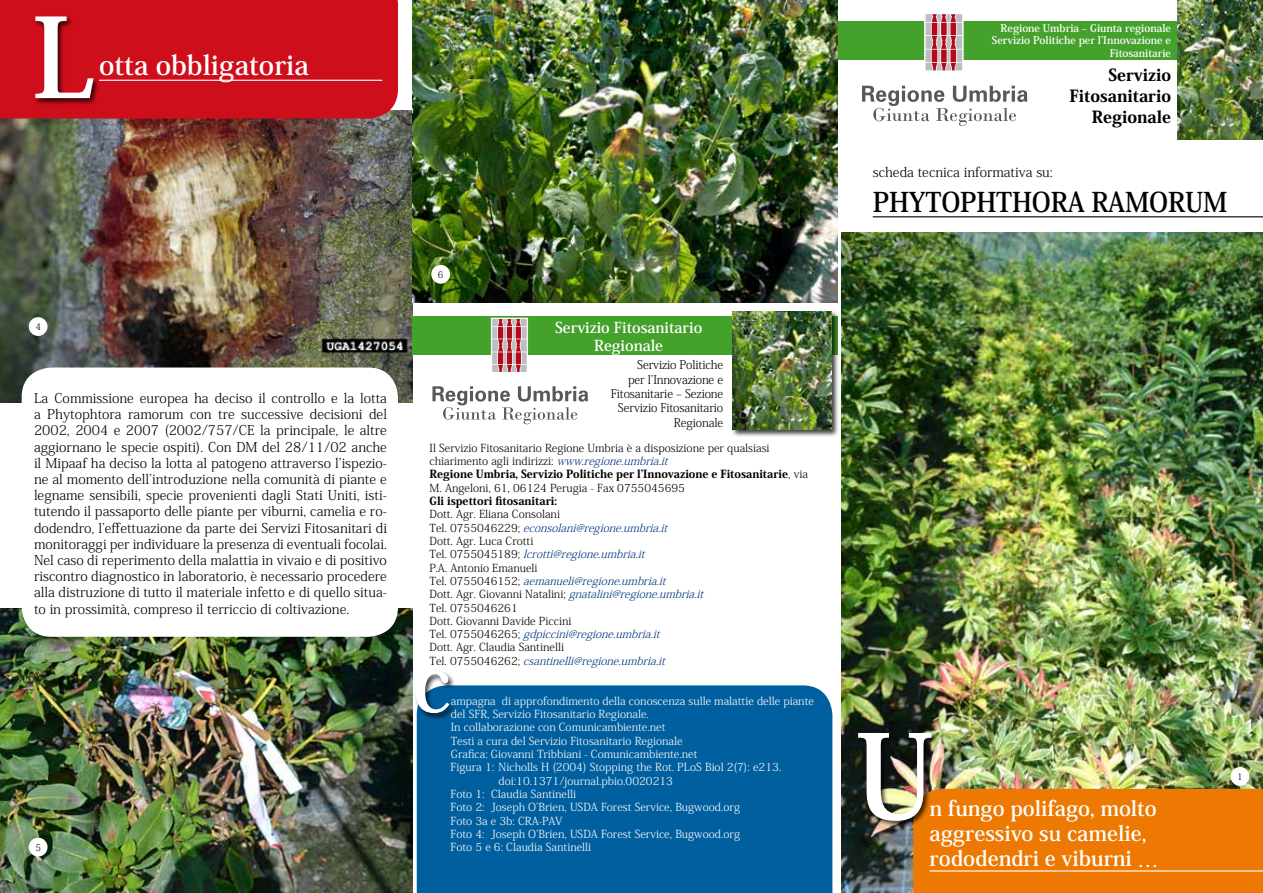
<style>
.page{position:relative;width:1263px;height:893px;background:#fff}
.page>*{position:absolute;margin:0;border:0;box-sizing:border-box;transform-origin:0 0}
.t1{font:700 115.5px "Koz Min Pro";color:#fff}
.t2{font:700 109.35px "Koz Min Pro";color:#fff}
.t3{font:700 79.5px "Koz Min Pro";color:#fff}
.t4{font:700 27px "Koz Min Pro";letter-spacing:-.01em;color:#000}
.t5{font:700 27px "Koz Min Pro";color:#fff}
.t6{font:700 21px/25.2px "Koz Min Pro";color:#fff}
.t7{font:800 16.5px/21px "Koz Min Pro";color:#000;text-align:right}
.t8{font:700 15px/18px "Koz Min Pro";color:#fff;text-align:center}
.t9{font:300 13.5px/16.2px "Koz Min Pro";color:#000;text-align:justify}
.t10{font:300 12px/14.4px "Koz Min Pro";letter-spacing:-.01em;color:#000;text-align:right}
.t11{font:300 11.1px/13.4px "Koz Min Pro";color:#000}
.t12{font:300 11.1px "Koz Min Pro";color:#fff}
.t13{font:800 11.1px "Koz Min Pro";color:#000}
.t14{font:700 10.5px/12.6px "Koz Min Pro";color:#fff;text-align:right}
.t15{font:300 9.15px "Koz Min Pro";color:#000}
.s1{font-style:italic;color:#003882}
.s2{font-weight:800}
</style>
<div class="page">
<img style="left:0;top:608px;width:412px;height:285px">
<img style="left:0;top:110px;width:412px;height:293px">
<img style="left:841px;top:233px;width:422px;height:660px">
<div style="left:838px;top:21px;width:411px;height:39px;background:#44a12b"></div>
<svg style="left:924px;top:14px;width:39px;height:57px"></svg>
<svg style="left:925px;top:14px;width:37px;height:56px;background:#c58991"></svg>
<svg style="left:862px;top:86px;width:165px;height:40px"></svg>
<div style="left:417px;top:685px;width:415px;height:208px;background:#005f9e"></div>
<img style="left:1178px;top:0;width:85px;height:140px">
<hr style="left:873px;top:216px;width:390px;height:1px;background:#000">
<div style="left:913px;top:789px;width:350px;height:104px;background:#ed7902"></div>
<hr style="left:929px;top:870px;width:334px;height:1px;background:#fff">
<div style="left:857px;top:731px;width:82px;height:97px;background:#000;opacity:.75"></div>
<img style="left:412px;top:0;width:426px;height:303px">
<div style="left:414px;top:670px;width:42px;height:51px;background:#000;opacity:.75"></div>
<div style="left:0;top:0;width:398px;height:119px;background:#cf0e1c"></div>
<hr style="left:99px;top:80px;width:283px;height:1px;background:#fff">
<div style="left:34px;top:15px;width:67px;height:91px;background:#000;opacity:.75"></div>
<div style="left:1230px;top:767px;width:19px;height:19px;background:#fff;border-radius:50%"></div>
<div style="left:22px;top:367px;width:376px;height:270px;background:#fff;border-radius:30px"></div>
<div style="left:412px;top:317px;width:426px;height:38px;background:#44a12b"></div>
<div style="left:491px;top:318px;width:37px;height:55px;background:#fff;border:1px solid #fff"></div>
<svg style="left:492px;top:319px;width:35px;height:53px;background:#c58991"></svg>
<svg style="left:432px;top:386px;width:156px;height:38px"></svg>
<div style="left:731px;top:310px;width:108px;height:127px;background:#000;opacity:.75"></div>
<img style="left:733px;top:311px;width:98px;height:119px">
<div style="left:29px;top:317px;width:19px;height:19px;background:#fff;border-radius:50%"></div>
<div style="left:29px;top:838px;width:19px;height:18px;background:#fff;border-radius:50%"></div>
<div style="left:431px;top:265px;width:19px;height:19px;background:#fff;border-radius:50%"></div>
<h2 class="t2" style="left:32px;top:-22px;width:65px">L</h2>
<h3 class="t5" style="left:99px;top:46px;width:211px">otta obbligatoria</h3>
<p class="t15" style="left:35px;top:320px;width:7px">4</p>
<p class="t9" style="left:34px;top:389px;width:354px">La Commissione europea ha deciso il controllo e la lotta a Phytophtora ramorum con tre successive decisioni del 2002, 2004 e 2007 (2002/757/CE la principale, le altre aggiornano le specie ospiti). Con DM del 28/11/02 anche il Mipaaf ha deciso la lotta al patogeno attraverso l’ispezio&shy;ne al momento dell’introduzione nella comunità di piante e legname sensibili, specie provenienti dagli Stati Uniti, isti&shy;tutendo il passaporto delle piante per viburni, camelia e ro&shy;dodendro, l’effettuazione da parte dei Servizi Fitosanitari di monitoraggi per individuare la presenza di eventuali focolai.<br>Nel caso di reperimento della malattia in vivaio e di positivo riscontro diagnostico in laboratorio, è necessario procedere alla distruzione di tutto il materiale infetto e di quello situa&shy;to in prossimità, compreso il terriccio di coltivazione.</p>
<p class="t15" style="left:35px;top:841px;width:7px">5</p>
<p class="t15" style="left:438px;top:268px;width:7px">6</p>
<p class="t8" style="left:555px;top:317px;width:149px">Servizio Fitosanitario<br>Regionale</p>
<p class="t10" style="left:611px;top:357px;width:114px">Servizio Politiche<br>per l’Innovazione e<br>Fitosanitarie – Sezione<br>Servizio Fitosanitario<br>Regionale</p>
<p class="t11" style="left:430px;top:440px;width:380px">Il Servizio Fitosanitario Regione Umbria è a disposizione per qualsiasi chiarimento agli indirizzi: <span class="s1">www.regione.umbria.it<br></span><span class="s2">Regione Umbria, Servizio Politiche per l’Innovazione e Fitosanitarie</span>, via M. Angeloni, 61, 06124 Perugia - Fax 0755045695</p>
<p class="t13" style="left:430px;top:493px;width:129px">Gli ispettori fitosanitari:</p>
<p class="t11" style="left:430px;top:507px;width:279px">Dott. Agr. Eliana Consolani<br>T e l . 0 7 5 5 0 4 6 2 2 9 ; <span class="s1">econsolani@regione.umbria.it<br></span>Dott. Agr. Luca Crotti<br>T e l . 0 7 5 5 0 4 5 1 8 9 ; <span class="s1">lcrotti@regione.umbria.it<br></span>P.A. Antonio Emanueli<br>T e l . 0 7 5 5 0 4 6 1 5 2 ; <span class="s1">aemanueli@regione.umbria.it<br></span>D o t t . A g r . G i o v a n n i N a t a l i n i ; <span class="s1">gnatalini@regione.umbria.it </span>Tel. 0755046261<br>Dott. Giovanni Davide Piccini<br>T e l . 0 7 5 5 0 4 6 2 6 5 ; <span class="s1">gdpiccini@regione.umbria.it<br></span>Dott. Agr. Claudia Santinelli<br>T e l . 0 7 5 5 0 4 6 2 6 2 ; <span class="s1">csantinelli@regione.umbria.it</span></p>
<p class="t12" style="left:451px;top:693px;width:365px">ampagna di approfondimento della conoscenza sulle malattie delle piante</p>
<p class="t12" style="left:451px;top:706px;width:200px">del SFR, Servizio Fitosanitario Regionale.</p>
<p class="t12" style="left:451px;top:719px;width:216px">In collaborazione con Comunicambiente.net</p>
<p class="t12" style="left:451px;top:733px;width:233px">Testi a cura del Servizio Fitosanitario Regionale</p>
<p class="t12" style="left:451px;top:746px;width:248px">Grafica: Giovanni Tribbiani - Comunicambiente.net</p>
<p class="t12" style="left:451px;top:759px;width:332px">Figura 1: Nicholls H (2004) Stopping the Rot. PLoS Biol 2(7): e213.</p>
<p class="t12" style="left:499px;top:773px;width:176px">doi:10.1371/journal.pbio.0020213</p>
<p class="t12" style="left:451px;top:786px;width:127px">Foto 1: Claudia Santinelli</p>
<p class="t12" style="left:451px;top:799px;width:291px">Foto 2: Joseph O’Brien, USDA Forest Service, Bugwood.org</p>
<p class="t12" style="left:451px;top:813px;width:114px">Foto 3a e 3b: CRA-PAV</p>
<p class="t12" style="left:451px;top:826px;width:291px">Foto 4: Joseph O’Brien, USDA Forest Service, Bugwood.org</p>
<p class="t12" style="left:451px;top:839px;width:142px">Foto 5 e 6: Claudia Santinelli</p>
<h3 class="t3" style="left:412px;top:625px;width:40px">c</h3>
<p class="t14" style="left:992px;top:21px;width:181px">Regione Umbria – Giunta regionale<br>Servizio Politiche per l’Innovazione e<br>Fitosanitarie</p>
<p class="t7" style="left:1069px;top:63px;width:103px">Servizio<br>Fitosanitario<br>Regionale</p>
<p class="t9" style="left:873px;top:164px;width:182px">scheda tecnica informativa su:</p>
<h3 class="t4" style="left:873px;top:182px;width:356px">PHYTOPHTHORA RAMORUM</h3>
<h1 class="t1" style="left:854px;top:693px;width:82px">U</h1>
<h3 class="t6" style="left:929px;top:794px;width:231px">n fungo polifago, molto aggressivo su camelie, rododendri e viburni …</h3>
<p class="t15" style="left:1237px;top:770px;width:7px">1</p>
</div>
